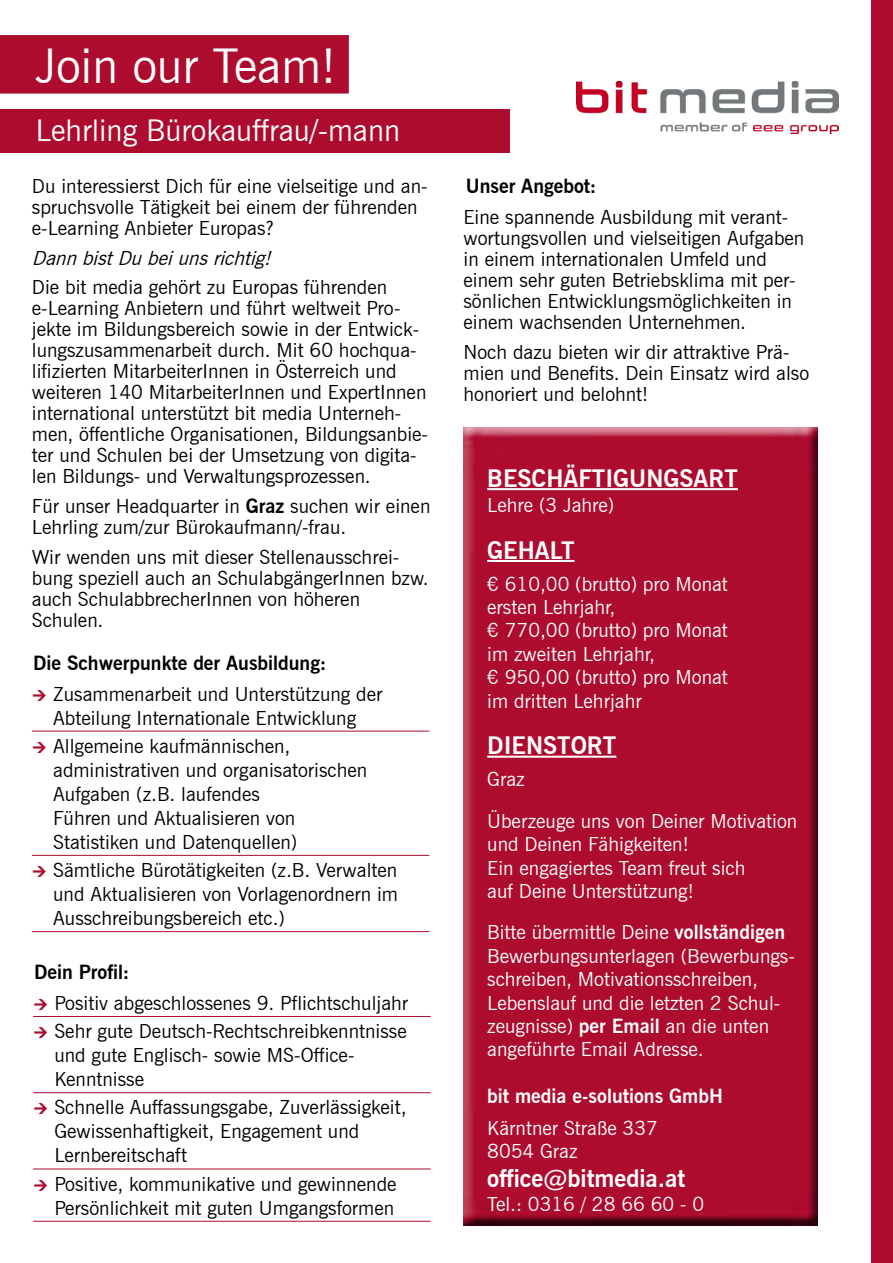
<style>
.page{position:relative;width:893px;height:1263px;background:#fff}
.page>*{position:absolute;margin:0;border:0;box-sizing:border-box;transform-origin:0 0}
.t1{font:48px "News Gothic BT";color:#fff}
.t2{font:30px "News Gothic BT";color:#fff}
.t3{font:700 24px "News Gothic BT";color:#fff}
.t4{font:19.5px/21px "News Gothic BT";color:#000}
.t5{font:19.5px/23.4px "News Gothic BT";color:#fff}
.t6{font:700 19.5px "News Gothic BT";color:#000}
.t7{font:italic 19.5px "News Gothic BT";color:#000}
.t8{font:700 19.5px "News Gothic BT";color:#fff}
.s1{font-weight:700}
</style>
<div class="page">
<div style="left:872px;top:0;width:21px;height:1263px;background:#ad0c2e"></div>
<hr style="left:32px;top:731px;width:397px;height:1px;background:#ad0c2e">
<hr style="left:32px;top:855px;width:397px;height:1px;background:#ad0c2e">
<hr style="left:32px;top:931px;width:397px;height:1px;background:#ad0c2e">
<hr style="left:33px;top:1016px;width:398px;height:1px;background:#ad0c2e">
<hr style="left:33px;top:1092px;width:398px;height:1px;background:#ad0c2e">
<hr style="left:33px;top:1169px;width:398px;height:1px;background:#ad0c2e">
<hr style="left:33px;top:1221px;width:398px;height:1px;background:#ad0c2e">
<div style="left:0;top:35px;width:349px;height:59px;background:#ad0c2e"></div>
<div style="left:457px;top:420px;width:372px;height:805px;background:#000;opacity:.75"></div>
<img style="left:576px;top:82px;width:262px;height:51px">
<div style="left:0;top:109px;width:509px;height:44px;background:#ad0c2e"></div>
<h1 class="t1" style="left:35px;top:37px;width:302px">Join our Team!</h1>
<h2 class="t2" style="left:35px;top:112px;width:366px">Lehrling Bürokauffrau/-mann</h2>
<p class="t4" style="left:32px;top:176px;width:397px">Du interessierst Dich für eine vielseitige und an&shy;spruchsvolle Tätigkeit bei einem der führenden e-Learning Anbieter Europas?</p>
<p class="t7" style="left:32px;top:246px;width:246px">DannbistDubeiunsrichtig!</p>
<p class="t4" style="left:32px;top:277px;width:398px">Die bit media gehört zu Europas führenden e-Learning Anbietern und führt weltweit Pro&shy;jekte im Bildungsbereich sowie in der Entwick&shy;lungszusammenarbeit durch. Mit 60 hochqua&shy;lifizierten MitarbeiterInnen in Österreich und weiteren 140 MitarbeiterInnen und ExpertInnen international unterstützt bit media Unterneh&shy;men, öffentliche Organisationen, Bildungsanbie&shy;ter und Schulen bei der Umsetzung von digita&shy;len Bildungs- und Verwaltungsprozessen.</p>
<p class="t4" style="left:32px;top:495px;width:400px">Für unser Headquarter in <span class="s1">Graz</span> suchen wir einen<br>Lehrling zum/zur Bürokaufmann/-frau.</p>
<p class="t4" style="left:32px;top:546px;width:398px">Wir wenden uns mit dieser Stellenausschrei&shy;bung speziell auch an SchulabgängerInnen bzw. auch SchulabbrecherInnen von höheren Schulen.</p>
<p class="t6" style="left:33px;top:651px;width:295px">Die Schwerpunkte der Ausbildung:</p>
<p class="t4" style="left:53px;top:681px;width:331px;line-height:24px">Zusammenarbeit und Unterstützung der<br>Abteilung Internationale Entwicklung</p>
<p class="t4" style="left:53px;top:734px;width:316px;line-height:24px">Allgemeine kaufmännischen, administrativen und organisatorischen<br>Aufgaben (z.B. laufendes<br>Führen und Aktualisieren von<br>Statistiken und Datenquellen)</p>
<p class="t4" style="left:53px;top:858px;width:346px;line-height:24px;text-align:justify">Sämtliche Bürotätigkeiten (z.B. Verwalten und Aktualisieren von Vorlagenordnern im Ausschreibungsbereich etc.)</p>
<p class="t6" style="left:34px;top:960px;width:97px">Dein Profil:</p>
<p class="t4" style="left:54px;top:989px;width:355px;line-height:28.2px">Positiv abgeschlossenes 9. Pflichtschuljahr<br>Sehr gute Deutsch-Rechtschreibkenntnisse</p>
<p class="t4" style="left:54px;top:1043px;width:302px;line-height:24px">und gute Englisch- sowie MS-Office-<br>Kenntnisse</p>
<p class="t4" style="left:54px;top:1095px;width:354px;line-height:24px">Schnelle Auffassungsgabe, Zuverlässigkeit,<br>Gewissenhaftigkeit, Engagement und<br>Lernbereitschaft</p>
<p class="t4" style="left:54px;top:1171px;width:344px;line-height:24px">Positive, kommunikative und gewinnende<br>Persönlichkeit mit guten Umgangsformen</p>
<p class="t6" style="left:466px;top:175px;width:132px">Unser Angebot:</p>
<p class="t4" style="left:463px;top:207px;width:342px">Eine spannende Ausbildung mit verant&shy;wortungsvollen und vielseitigen Aufgaben in einem internationalen Umfeld und einem sehr guten Betriebsklima mit per&shy;sönlichen Entwicklungsmöglichkeiten in einem wachsenden Unternehmen.</p>
<p class="t4" style="left:463px;top:341px;width:347px">Noch dazu bieten wir dir attraktive Prä&shy;mien und Benefits. Dein Einsatz wird also honoriert und belohnt!</p>
<p class="t3" style="left:487px;top:464px;width:252px">BESCHÄFTIGUNGSART</p>
<p class="t5" style="left:487px;top:493px;width:129px">Lehre (3 Jahre)</p>
<p class="t3" style="left:487px;top:535px;width:89px">GEHALT</p>
<p class="t5" style="left:487px;top:572px;width:242px">€ 610,00 (brutto) pro Monat ersten Lehrjahr,<br>€ 770,00 (brutto) pro Monat im zweiten Lehrjahr,<br>€ 950,00 (brutto) pro Monat im dritten Lehrjahr</p>
<p class="t3" style="left:487px;top:731px;width:131px">DIENSTORT</p>
<p class="t5" style="left:487px;top:758px;width:312px;line-height:41.4px">Graz<br>Überzeuge uns von Deiner Motivation</p>
<p class="t5" style="left:487px;top:832px;width:260px">und Deinen Fähigkeiten!<br>Ein engagiertes Team freut sich auf Deine Unterstützung!</p>
<p class="t5" style="left:487px;top:920px;width:309px">Bitte übermittle Deine <span class="s1">vollständigen </span>Bewerbungsunterlagen (Bewerbungs&shy;schreiben, Motivationsschreiben, Lebenslauf und die letzten 2 Schul&shy;zeugnisse) <span class="s1">per Email</span> an die unten angeführte Email Adresse.</p>
<p class="t8" style="left:487px;top:1084px;width:237px">bit media e-solutions GmbH</p>
<p class="t5" style="left:487px;top:1116px;width:172px">Kärntner Straße 337<br>8054 Graz</p>
<p class="t3" style="left:487px;top:1164px;width:199px">office@bitmedia.at</p>
<p class="t5" style="left:487px;top:1192px;width:218px">Tel.: 0316 / 28 66 60 - 0</p>
</div>
